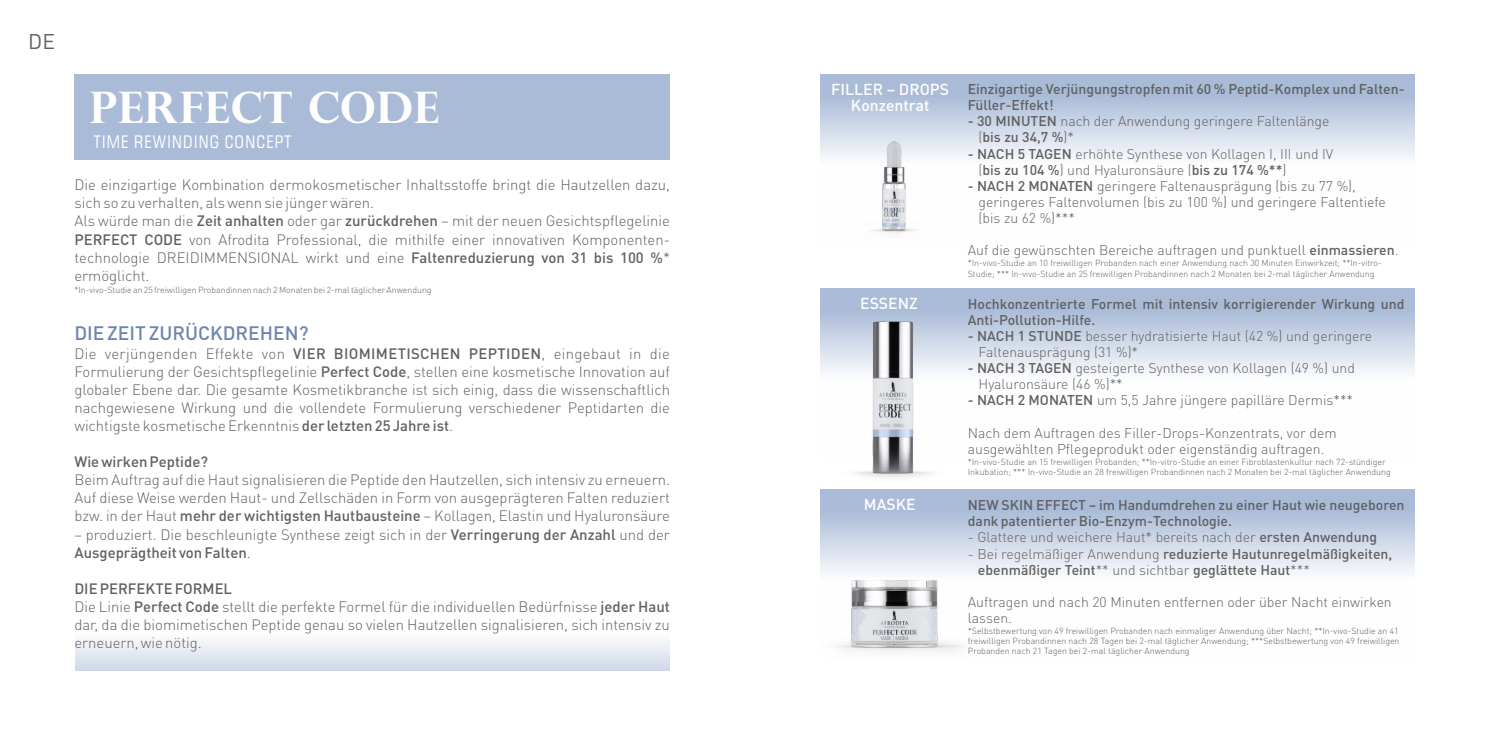
<style>
.page{position:relative;width:1489px;height:745px;background:#fff}
.page>*{position:absolute;margin:0;border:0;box-sizing:border-box;transform-origin:0 0}
.t1{font:700 43.4px "Perpetua Titling";letter-spacing:.015em;color:#fefefe}
.t2{font:21px "DIN Pro";color:#606062}
.t3{font:500 19.25px "DIN Pro";color:#6e86ac}
.t4{font:condensed 17.32px "Square 721 BT";letter-spacing:.075em;color:#fefefe}
.t5{font:500 15.75px/15.8px "DIN Pro";color:#fefefe;text-align:center}
.t6{font:300 14.88px/18px "DIN Pro";color:#606062}
.t7{font:500 14.88px "DIN Pro";color:#606062}
.t8{font:300 14px/16.1px "DIN Pro";color:#606062}
.t9{font:500 14px/16.1px "DIN Pro";color:#606062}
.t10{font:300 8.75px/10.2px "DIN Pro";color:#606062}
.s1{font-weight:500}
.s2{font-weight:300}
</style>
<div class="page">
<div style="left:75px;top:601px;width:595px;height:69px;background:linear-gradient(to bottom,#fff,#d9e1ed)"></div>
<div style="left:74px;top:74px;width:596px;height:86px;background:#a9bbd7"></div>
<svg style="left:820px;top:489px;width:594px;height:84px;background:#c5d1e4"></svg>
<svg style="left:820px;top:289px;width:594px;height:84px;background:#c3d0e3"></svg>
<svg style="left:820px;top:74px;width:594px;height:84px;background:#c4d0e3"></svg>
<img style="left:837px;top:315px;width:111px;height:163px">
<img style="left:859px;top:133px;width:67px;height:101px">
<img style="left:836px;top:580px;width:128px;height:72px">
<h2 class="t2" style="left:28px;top:33px;width:28px">DE</h2>
<h1 class="t1" style="left:90px;top:92px;width:351px">PERFECT CODE</h1>
<p class="t4" style="left:94px;top:135px;width:199px">TIME REWINDING CONCEPT</p>
<p class="t6" style="left:74px;top:177px;width:597px">Die einzigartige Kombination dermokosmetischer Inhaltsstoffe bringt die Hautzellen dazu, sich so zu verhalten, als wenn sie jünger wären.<br>Als würde man die <span class="s1">Zeit anhalten</span> oder gar <span class="s1">zurückdrehen</span> – mit der neuen Gesichtspflegelinie <span class="s1">PERFECT CODE</span> von Afrodita Professional, die mithilfe einer innovativen Komponenten&shy;technologie DREIDIMMENSIONAL wirkt und eine <span class="s1">Faltenreduzierung von 31 bis 100 %</span>* ermöglicht.</p>
<p class="t10" style="left:74px;top:285px;width:359px">*In-vivo-Studie an 25 freiwilligen Probandinnen nach 2 Monaten bei 2-mal täglicher Anwendung</p>
<p class="t3" style="left:74px;top:325px;width:235px">DIE ZEIT ZURÜCKDREHEN?</p>
<p class="t6" style="left:74px;top:345px;width:597px;text-align:justify">Die verjüngenden Effekte von <span class="s1">VIER BIOMIMETISCHEN PEPTIDEN</span>, eingebaut in die Formulierung der Gesichtspflegelinie <span class="s1">Perfect Code</span>, stellen eine kosmetische Innovation auf globaler Ebene dar. Die gesamte Kosmetikbranche ist sich einig, dass die wissenschaftlich nachgewiesene Wirkung und die vollendete Formulierung verschiedener Peptidarten die wichtigste kosmetische Erkenntnis <span class="s1">der letzten 25 Jahre ist</span>.</p>
<p class="t7" style="left:74px;top:455px;width:135px">Wie wirken Peptide?</p>
<p class="t6" style="left:74px;top:472px;width:597px;text-align:justify">Beim Auftrag auf die Haut signalisieren die Peptide den Hautzellen, sich intensiv zu erneuern.<br>Auf diese Weise werden Haut- und Zellschäden in Form von ausgeprägteren Falten reduziert bzw. in der Haut <span class="s1">mehr der wichtigsten Hautbausteine</span> – Kollagen, Elastin und Hyaluronsäure</p>
<p class="t6" style="left:74px;top:526px;width:597px">– produziert. Die beschleunigte Synthese zeigt sich in der <span class="s1">Verringerung der Anzahl</span> und der<br><span class="s1">Ausgeprägtheit von Falten</span>.</p>
<p class="t6" style="left:74px;top:580px;width:597px"><span class="s1">DIE PERFEKTE FORMEL<br></span>Die Linie <span class="s1">Perfect Code</span> stellt die perfekte Formel für die individuellen Bedürfnisse <span class="s1">jeder Haut </span>dar, da die biomimetischen Peptide genau so vielen Hautzellen signalisieren, sich intensiv zu erneuern, wie nötig.</p>
<p class="t5" style="left:831px;top:83px;width:119px">FILLER – DROPS<br>Konzentrat</p>
<p class="t5" style="left:860px;top:296px;width:59px">ESSENZ</p>
<p class="t9" style="left:967px;top:82px;width:438px">Einzigartige Verjüngungstropfen mit 60 % Peptid-Komplex und Falten-<br>Füller-Effekt!</p>
<p class="t8" style="left:978px;top:114px;width:352px;text-indent:-11px"><span class="s1">- 30 MINUTEN</span> nach der Anwendung geringere Faltenlänge (<span class="s1">bis zu 34,7 %</span>)*</p>
<p class="t8" style="left:978px;top:147px;width:356px;text-indent:-11px"><span class="s1">- NACH 5 TAGEN</span> erhöhte Synthese von Kollagen I, III und IV (<span class="s1">bis zu 104 %</span>) und Hyaluronsäure (<span class="s1">bis zu 174 %**</span>)</p>
<p class="t8" style="left:978px;top:179px;width:409px;text-indent:-11px"><span class="s1">- NACH 2 MONATEN</span> geringere Faltenausprägung (bis zu 77 %), geringeres Faltenvolumen (bis zu 100 %) und geringere Faltentiefe (bis zu 62 %)***</p>
<p class="t8" style="left:967px;top:243px;width:432px">Auf die gewünschten Bereiche auftragen und punktuell <span class="s1">einmassieren</span>.</p>
<p class="t10" style="left:967px;top:259px;width:415px">*In-vivo-Studie an 10 freiwilligen Probanden nach einer Anwendung nach 30 Minuten Einwirkzeit; **In-vitro-<br>Studie; *** In-vivo-Studie an 25 freiwilligen Probandinnen nach 2 Monaten bei 2-mal täglicher Anwendung</p>
<p class="t9" style="left:967px;top:296px;width:438px">Hochkonzentrierte Formel mit intensiv korrigierender Wirkung und<br>Anti-Pollution-Hilfe.</p>
<p class="t8" style="left:978px;top:329px;width:395px;text-indent:-11px"><span class="s1">- NACH 1 STUNDE</span> besser hydratisierte Haut (42 %) und geringere<br>Faltenausprägung (31 %)*</p>
<p class="t8" style="left:978px;top:361px;width:378px;text-indent:-11px"><span class="s1">- NACH 3 TAGEN</span> gesteigerte Synthese von Kollagen (49 %) und<br>Hyaluronsäure (46 %)**</p>
<p class="t8" style="left:967px;top:393px;width:387px"><span class="s1">- NACH 2 MONATEN</span> um 5,5 Jahre jüngere papilläre Dermis***</p>
<p class="t8" style="left:967px;top:425px;width:370px">Nach dem Auftragen des Filler-Drops-Konzentrats, vor dem ausgewählten Pflegeprodukt oder eigenständig auftragen.</p>
<p class="t10" style="left:967px;top:457px;width:424px">*In-vivo-Studie an 15 freiwilligen Probanden; **In-vitro-Studie an einer Fibroblastenkultur nach 72-stündiger<br>Inkubation; *** In-vivo-Studie an 28 freiwilligen Probandinnen nach 2 Monaten bei 2-mal täglicher Anwendung</p>
<p class="t5" style="left:863px;top:498px;width:53px">MASKE</p>
<p class="t9" style="left:967px;top:498px;width:438px">NEW SKIN EFFECT – im Handumdrehen zu einer Haut wie neugeboren dank patentierter Bio-Enzym-Technologie.</p>
<p class="t8" style="left:967px;top:530px;width:411px">- Glattere und weichere Haut* bereits nach der <span class="s1">ersten Anwendung</span></p>
<p class="t9" style="left:977px;top:546px;width:416px;text-indent:-10px"><span class="s2">- Bei regelmäßiger Anwendung</span> reduzierte Hautunregelmäßigkeiten, ebenmäßiger Teint<span class="s2">** und sichtbar</span> geglättete Haut<span class="s2">***</span></p>
<p class="t8" style="left:967px;top:594px;width:425px">Auftragen und nach 20 Minuten entfernen oder über Nacht einwirken lassen.</p>
<p class="t10" style="left:967px;top:626px;width:433px;text-align:justify">*Selbstbewertung von 49 freiwilligen Probanden nach einmaliger Anwendung über Nacht; **In-vivo-Studie an 41 freiwilligen Probandinnen nach 28 Tagen bei 2-mal täglicher Anwendung; ***Selbstbewertung von 49 freiwilligen Probanden nach 21 Tagen bei 2-mal täglicher Anwendung</p>
</div>
